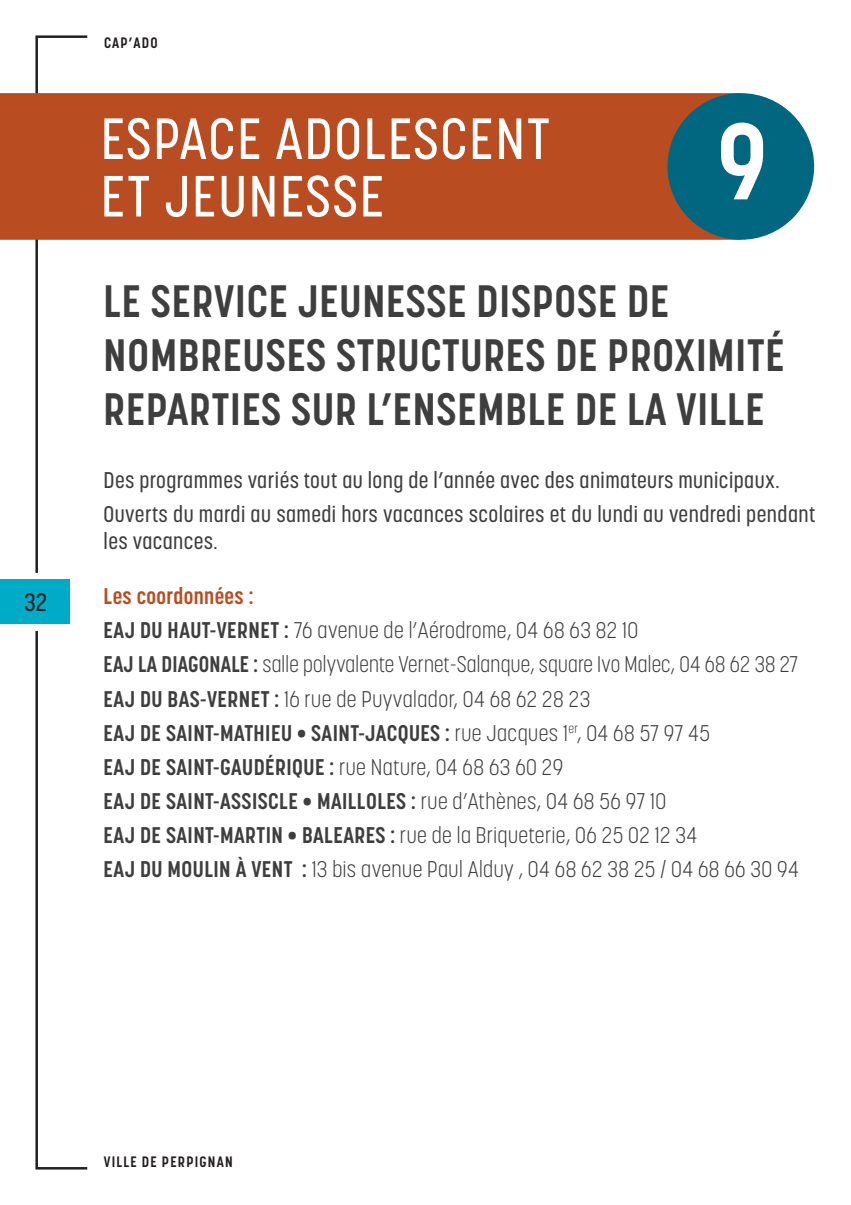
<style>
.page{position:relative;width:851px;height:1205px;background:#fff}
.page>*{position:absolute;margin:0;border:0;box-sizing:border-box;transform-origin:0 0}
.t1{font:700 107.5px "Korolev Condensed";color:#fff}
.Titre{font:500 57.5px "Korolev Condensed";letter-spacing:.03em;color:#fff}
.Sous-titre{font:700 45px/54px "Korolev Condensed";letter-spacing:.02em;color:#3e3e3f}
.t2{font:500 25px "Korolev Condensed";color:#231f20}
.infos_association{font:300 22.5px "Korolev Condensed";letter-spacing:.02em;color:#3e3e3f}
.infos_association-2{font:700 22.5px "Korolev Condensed";letter-spacing:.02em;color:#3e3e3f}
.courant_activités{font:500 22.5px/27px "Korolev Condensed";letter-spacing:.02em;color:#3e3e3f}
.infos_association-3{font:700 22.5px "Korolev Condensed";letter-spacing:.015em;color:#b94d21}
.t3{font:700 15px "Korolev Condensed";letter-spacing:.08em;color:#231f20}
.s1{font-weight:700}
.s2{font-weight:300}
</style>
<div class="page">
<div style="left:0;top:580px;width:69px;height:44px;background:#00abc7"></div>
<svg style="left:35px;top:35px;width:53px;height:538px"></svg>
<svg style="left:35px;top:631px;width:53px;height:539px"></svg>
<div style="left:0;top:93px;width:732px;height:147px;background:#b94d21"></div>
<div style="left:667px;top:93px;width:147px;height:147px;background:#016780;border-radius:50%"></div>
<p class="t2" style="left:24px;top:587px;width:25px">32</p>
<p class="t3" style="left:104px;top:33px;width:55px">CAP’ADO</p>
<p class="Titre" style="left:101px;top:105px;width:451px">ESPACE ADOLESCENT</p>
<p class="Titre" style="left:101px;top:162px;width:285px">ET JEUNESSE</p>
<p class="t1" style="left:717px;top:98px;width:51px">9</p>
<p class="Sous-titre" style="left:104px;top:274px;width:682px">LE SERVICE JEUNESSE DISPOSE DE<br>NOMBREUSES STRUCTURES DE PROXIMITÉ<br>REPARTIES SUR L’ENSEMBLE DE LA VILLE</p>
<p class="courant_activités" style="left:104px;top:466px;width:677px">Des programmes variés tout au long de l’année avec des animateurs municipaux.</p>
<p class="courant_activités" style="left:104px;top:500px;width:713px">Ouverts du mardi au samedi hors vacances scolaires et du lundi au vendredi pendant les vacances.</p>
<p class="infos_association-3" style="left:104px;top:583px;width:151px">Les coordonnées :</p>
<p class="infos_association" style="left:104px;top:617px;width:536px"><span class="s1">EAJ DU HAUT-VERNET :</span> 76 avenue de l’Aérodrome, 04 68 63 82 10</p>
<p class="infos_association" style="left:104px;top:651px;width:696px"><span class="s1">EAJ LA DIAGONALE :</span> salle polyvalente Vernet-Salanque, square Ivo Malec, 04 68 62 38 27</p>
<p class="infos_association" style="left:104px;top:685px;width:488px"><span class="s1">EAJ DU BAS-VERNET :</span> 16 rue de Puyvalador, 04 68 62 28 23</p>
<p class="infos_association-2" style="left:104px;top:719px;width:608px">EAJ DE SAINT-MATHIEU • SAINT-JACQUES : <span class="s2">rue Jacques 1</span><sup>er</sup><span class="s2">, 04 68 57 97 45</span></p>
<p class="infos_association-2" style="left:104px;top:753px;width:461px">EAJ DE SAINT-GAUDÉRIQUE : <span class="s2">rue Nature, 04 68 63 60 29</span></p>
<p class="infos_association-2" style="left:104px;top:787px;width:564px">EAJ DE SAINT-ASSISCLE • MAILLOLES : <span class="s2">rue d’Athènes, 04 68 56 97 10</span></p>
<p class="infos_association" style="left:104px;top:822px;width:595px"><span class="s1">EAJ DE SAINT-MARTIN • BALEARES :</span> rue de la Briqueterie, 06 25 02 12 34</p>
<p class="infos_association" style="left:104px;top:856px;width:696px"><span class="s1">EAJ DU MOULIN À VENT :</span> 13 bis avenue Paul Alduy , 04 68 62 38 25 / 04 68 66 30 94</p>
<p class="t3" style="left:104px;top:1153px;width:130px">VILLE DE PERPIGNAN</p>
</div>
